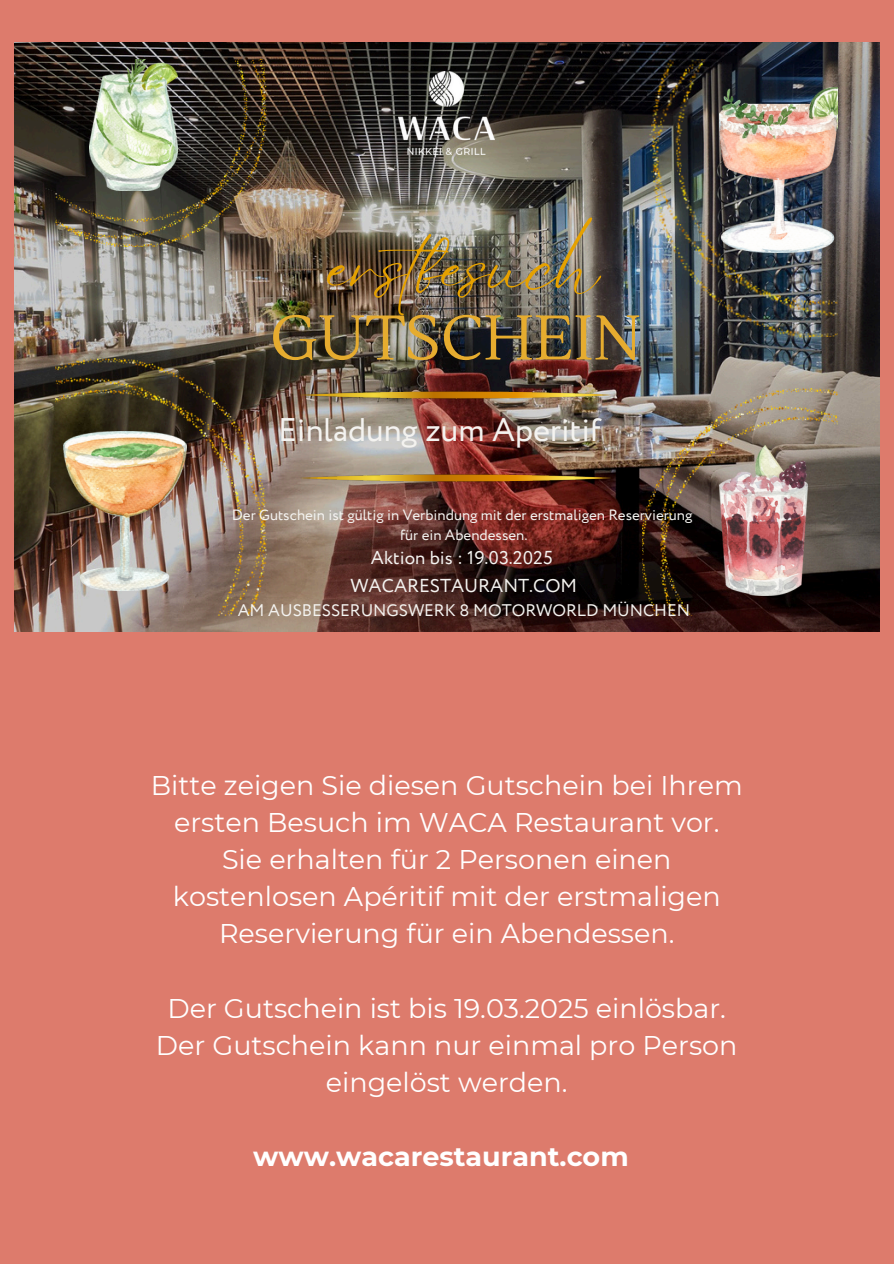
<style>
.page{position:relative;width:894px;height:1264px;background:#fff}
.page>*{position:absolute;margin:0;border:0;box-sizing:border-box;transform-origin:0 0}
.t1{font:72.75px "Eyesome Script";color:#e5a100}
.t2{font:62.7px "Lustria";color:#e6ac2f}
.t3{font:32.55px "Circe";color:#f4f3f0}
.t4{font:27px/37.2px "Montserrat";color:#fff;text-align:center}
.t5{font:700 27px "Montserrat";color:#fff}
.t6{font:18.6px "Circe";color:#f4f3f0}
.t7{font:16.8px "Circe";color:#f4f3f0}
.t8{font:14.85px "Circe";color:#f4f3f0}
</style>
<div class="page">
<div style="left:0;top:0;width:893px;height:1263px;background:#dd7b6c"></div>
<img style="left:14px;top:43px;width:865px;height:588px">
<img style="left:55px;top:60px;width:211px;height:187px">
<img style="left:55px;top:359px;width:211px;height:256px">
<img style="left:646px;top:60px;width:191px;height:283px">
<img style="left:299px;top:391px;width:313px;height:7px">
<img style="left:299px;top:474px;width:313px;height:7px">
<img style="left:719px;top:88px;width:117px;height:164px">
<img style="left:90px;top:60px;width:87px;height:131px">
<img style="left:642px;top:388px;width:194px;height:227px">
<img style="left:64px;top:431px;width:123px;height:160px">
<img style="left:398px;top:72px;width:96px;height:83px">
<p class="t1" style="left:327px;top:221px;width:273px">erstbesuch</p>
<h2 class="t2" style="left:270px;top:299px;width:372px">GUTSCHEIN</h2>
<h1 class="t3" style="left:278px;top:408px;width:324px">Einladung zum Aperitif</h1>
<p class="t8" style="left:232px;top:505px;width:462px">Der Gutschein ist gültig in Verbindung mit der erstmaligen Reservierung</p>
<p class="t8" style="left:400px;top:525px;width:129px">für ein Abendessen.</p>
<p class="t6" style="left:371px;top:545px;width:183px">Aktion bis : 19.03.2025</p>
<p class="t6" style="left:350px;top:573px;width:228px">WACARESTAURANT.COM</p>
<p class="t7" style="left:238px;top:598px;width:453px">AM AUSBESSERUNGSWERK 8 MOTORWORLD MÜNCHEN</p>
<p class="t4" style="left:151px;top:766px;width:593px">Bitte zeigen Sie diesen Gutschein bei Ihrem ersten Besuch im WACA Restaurant vor.<br>Sie erhalten für 2 Personen einen kostenlosen Apéritif mit der erstmaligen Reservierung für ein Abendessen.</p>
<p class="t4" style="left:156px;top:989px;width:583px">Der Gutschein ist bis 19.03.2025 einlösbar.<br>Der Gutschein kann nur einmal pro Person eingelöst werden.</p>
<p class="t5" style="left:253px;top:1140px;width:377px">www.wacarestaurant.com</p>
</div>
